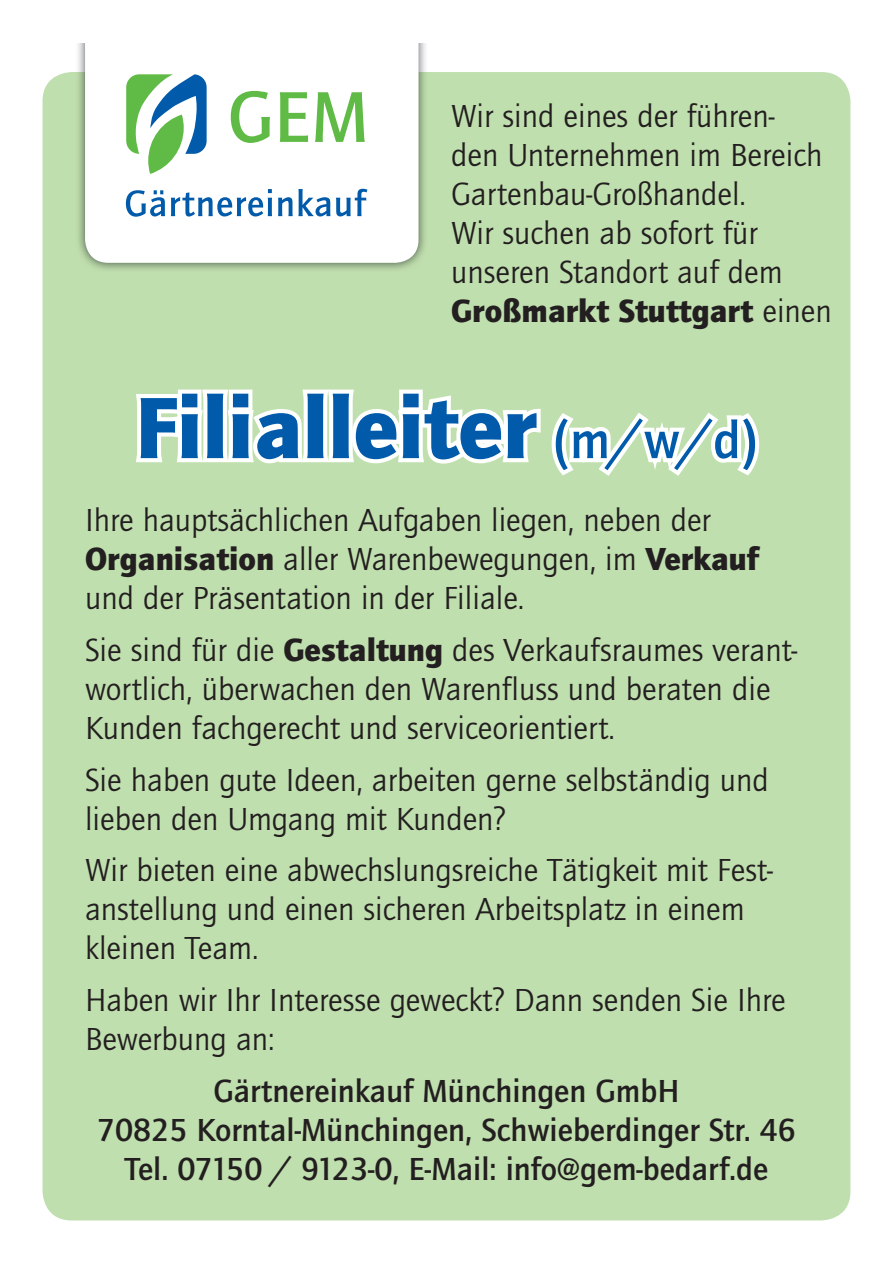
<style>
.page{position:relative;width:893px;height:1263px;background:#fff}
.page>*{position:absolute;margin:0;border:0;box-sizing:border-box;transform-origin:0 0}
.t1{font:900 90px "Quay Itc T";color:#015aaa}
.t2{font:33px/39px "Quay Itc T";color:#231f20}
.t3{font:700 33px/39px "Quay Itc T";color:#231f20;text-align:center}
.s1{font-weight:900}
.s2{font-weight:700;font-size:54px}
</style>
<div class="page">
<div style="left:43px;top:72px;width:807px;height:1148px;background:#c0dfae;border-radius:29px"></div>
<img style="left:78px;top:43px;width:348px;height:227px">
<div style="left:85px;top:43px;width:334px;height:220px;background:#fff"></div>
<svg style="left:136px;top:389px;width:624px;height:87px"></svg>
<svg style="left:126px;top:189px;width:241px;height:28px;background:#afcbe4"></svg>
<svg style="left:126px;top:74px;width:81px;height:100px;background:#96c6b1"></svg>
<svg style="left:231px;top:91px;width:134px;height:52px;background:#bde3b3"></svg>
<p class="t2" style="left:451px;top:96px;width:382px">Wir sind eines der führen-<br>den Unternehmen im Bereich<br>Gartenbau-Großhandel.<br>Wir suchen ab sofort für unseren Standort auf dem<br><span class="s1">Großmarkt Stuttgart</span> einen</p>
<h1 class="t1" style="left:135px;top:375px;width:625px">Filialleiter <span class="s2">(m/w/d)</span></h1>
<p class="t2" style="left:85px;top:500px;width:675px">Ihre hauptsächlichen Aufgaben liegen, neben der<br><span class="s1">Organisation</span> aller Warenbewegungen, im <span class="s1">Verkauf </span>und der Präsentation in der Filiale.</p>
<p class="t2" style="left:85px;top:630px;width:714px">Sie sind für die <span class="s1">Gestaltung</span> des Verkaufsraumes verant&shy;wortlich, überwachen den Warenfluss und beraten die<br>Kunden fachgerecht und serviceorientiert.</p>
<p class="t2" style="left:85px;top:760px;width:685px">Sie haben gute Ideen, arbeiten gerne selbständig und lieben den Umgang mit Kunden?</p>
<p class="t2" style="left:85px;top:850px;width:689px">Wir bieten eine abwechslungsreiche Tätigkeit mit Fest&shy;anstellung und einen sicheren Arbeitsplatz in einem kleinen Team.</p>
<p class="t2" style="left:85px;top:980px;width:702px">Haben wir Ihr Interesse geweckt? Dann senden Sie Ihre<br>Bewerbung an:</p>
<p class="t3" style="left:97px;top:1071px;width:700px">Gärtnereinkauf Münchingen GmbH<br>70825 Korntal-Münchingen, Schwieberdinger Str. 46<br>Tel. 07150 / 9123-0, E-Mail: info@gem-bedarf.de</p>
</div>
